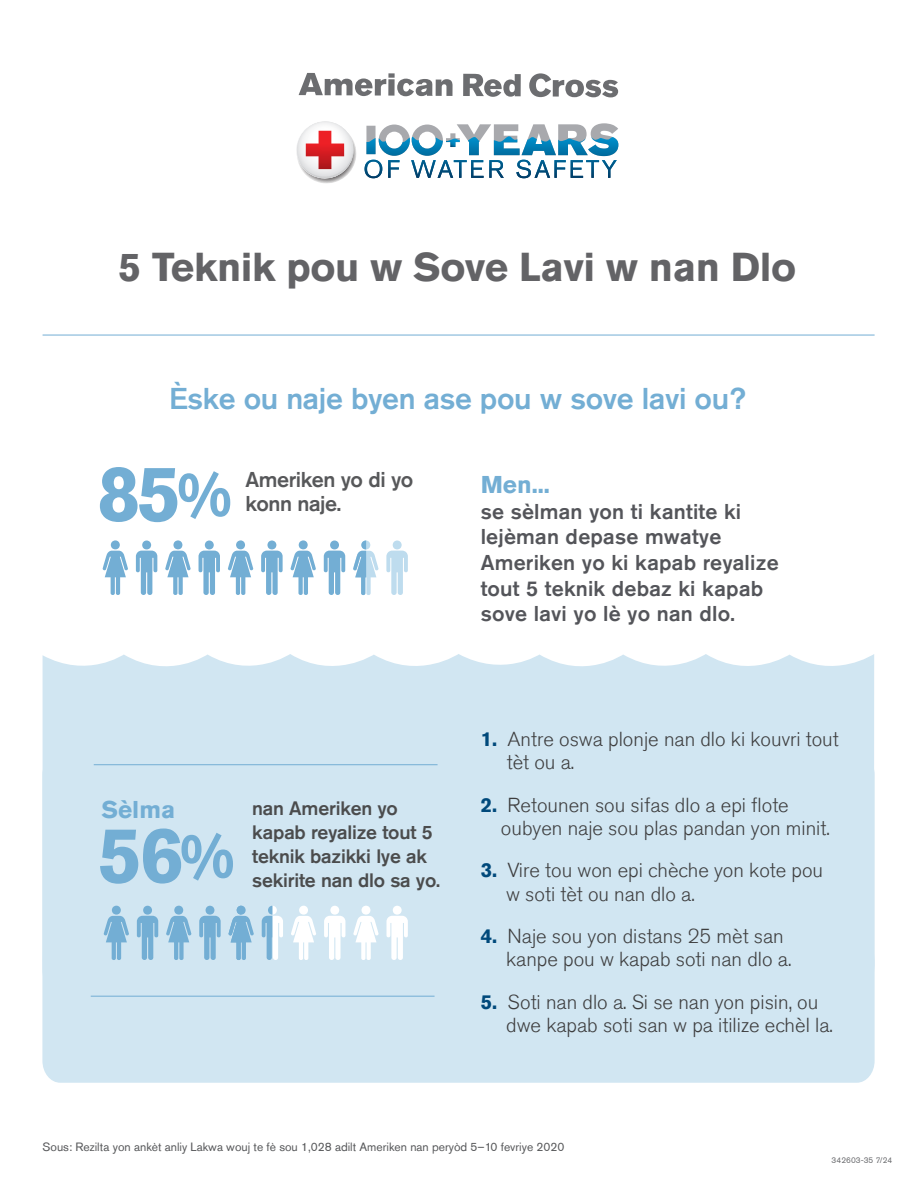
<style>
.page{position:relative;width:918px;height:1188px;background:#fff}
.page>*{position:absolute;margin:0;border:0;box-sizing:border-box;transform-origin:0 0}
.t1{font:700 78.45px "Akzidenz Grotesk Std";color:#73aed4}
.t2{font:700 40.2px "Akzidenz Grotesk Std";letter-spacing:-.01em;color:#636366}
.t3{font:500 30px "Akzidenz Grotesk Std";letter-spacing:-.01em;color:#73aed4}
.t4{font:700 24.3px "Akzidenz Grotesk Std";color:#73aed4}
.t5{font:500 21.45px/25.7px "Akzidenz Grotesk Std";letter-spacing:.01em;color:#54555a}
.t6{font:500 21.45px "Akzidenz Grotesk Std";letter-spacing:-.02em;color:#57585a}
.t7{font:300 20.25px/23.1px "Akzidenz Grotesk Std";color:#3e3e3f}
.t8{font:500 19.35px/24px "Akzidenz Grotesk Std";letter-spacing:-.01em;color:#4b4c4d}
.t9{font:12px "Akzidenz Grotesk Std";color:#57585a}
.t10{font:8.25px "Akzidenz Grotesk Std";color:#6c6d70}
.s1{font-size:62.7px}
.s2{font-weight:700;color:#00497b}
</style>
<div class="page">
<div style="left:42px;top:983px;width:833px;height:100px;background:#d1e6f2"></div>
<div style="left:42px;top:654px;width:833px;height:329px;background:#d1e6f2"></div>
<svg style="left:103px;top:540px;width:25px;height:55px"></svg>
<svg style="left:228px;top:540px;width:25px;height:55px"></svg>
<svg style="left:136px;top:541px;width:21px;height:54px"></svg>
<svg style="left:165px;top:540px;width:26px;height:55px"></svg>
<svg style="left:199px;top:541px;width:21px;height:54px"></svg>
<svg style="left:261px;top:541px;width:22px;height:54px"></svg>
<svg style="left:291px;top:540px;width:25px;height:55px"></svg>
<svg style="left:324px;top:541px;width:21px;height:54px"></svg>
<svg style="left:386px;top:541px;width:22px;height:54px"></svg>
<hr style="left:43px;top:335px;width:832px;height:1px;background:#73aed4">
<hr style="left:94px;top:764px;width:344px;height:1px;background:#73aed4">
<hr style="left:91px;top:996px;width:344px;height:1px;background:#73aed4">
<svg style="left:353px;top:541px;width:25px;height:54px"></svg>
<svg style="left:104px;top:906px;width:25px;height:54px"></svg>
<svg style="left:137px;top:906px;width:21px;height:54px"></svg>
<svg style="left:166px;top:906px;width:25px;height:54px"></svg>
<svg style="left:199px;top:906px;width:22px;height:54px"></svg>
<svg style="left:353px;top:906px;width:26px;height:54px"></svg>
<svg style="left:291px;top:906px;width:25px;height:54px"></svg>
<svg style="left:324px;top:906px;width:21px;height:54px"></svg>
<svg style="left:386px;top:906px;width:22px;height:54px"></svg>
<svg style="left:229px;top:906px;width:25px;height:54px"></svg>
<svg style="left:262px;top:906px;width:21px;height:54px"></svg>
<svg style="left:296px;top:121px;width:60px;height:62px"></svg>
<svg style="left:365px;top:123px;width:253px;height:55px"></svg>
<svg style="left:463px;top:74px;width:58px;height:23px"></svg>
<svg style="left:529px;top:73px;width:89px;height:24px"></svg>
<svg style="left:299px;top:73px;width:154px;height:23px"></svg>
<h2 class="t2" style="left:119px;top:243px;width:679px">5 Teknik pou w Sove Lavi w nan Dlo</h2>
<h3 class="t3" style="left:169px;top:380px;width:578px">Èske ou naje byen ase pou w sove lavi ou?</h3>
<h1 class="t1" style="left:97px;top:448px;width:137px">85<span class="s1">%</span></h1>
<p class="t6" style="left:245px;top:467px;width:170px">Ameriken yo di yo</p>
<p class="t6" style="left:245px;top:491px;width:97px">konn naje.</p>
<p class="t4" style="left:481px;top:471px;width:71px">Men...</p>
<p class="t5" style="left:481px;top:498px;width:299px">se sèlman yon ti kantite ki lejèman depase mwatye<br>Ameriken yo ki kapab reyalize tout 5 teknik debaz ki kapab sove lavi yo lè yo nan dlo.</p>
<p class="t4" style="left:101px;top:796px;width:75px">Sèlma</p>
<h1 class="t1" style="left:98px;top:810px;width:138px">56<span class="s1">%</span></h1>
<p class="t8" style="left:252px;top:796px;width:182px">nan Ameriken yo kapab reyalize tout 5 teknik bazikki lye ak</p>
<p class="t8" style="left:252px;top:868px;width:189px">sekirite nan dlo sa yo.</p>
<p class="t7" style="left:507px;top:728px;width:333px;text-indent:-26px"><span class="s2">1.</span> Antre oswa plonje nan dlo ki kouvri tout tèt ou a.</p>
<p class="t7" style="left:501px;top:794px;width:330px;text-indent:-20px"><span class="s2">2.</span> Retounen sou sifas dlo a epi flote oubyen naje sou plas pandan yon minit.</p>
<p class="t7" style="left:506px;top:859px;width:319px;text-indent:-25px"><span class="s2">3.</span> Vire tou won epi chèche yon kote pou w soti tèt ou nan dlo a.</p>
<p class="t7" style="left:506px;top:925px;width:287px;text-indent:-25px"><span class="s2">4.</span> Naje sou yon distans 25 mèt san kanpe pou w kapab soti nan dlo a.</p>
<p class="t7" style="left:506px;top:991px;width:328px;text-indent:-25px"><span class="s2">5.</span> Soti nan dlo a. Si se nan yon pisin, ou dwe kapab soti san w pa itilize echèl la.</p>
<p class="t9" style="left:43px;top:1140px;width:523px">Sous: Rezilta yon ankèt anliy Lakwa wouj te fè sou 1,028 adilt Ameriken nan peryòd 5–10 fevriye 2020</p>
<p class="t10" style="left:832px;top:1155px;width:62px">342603-35 7/24</p>
</div>
